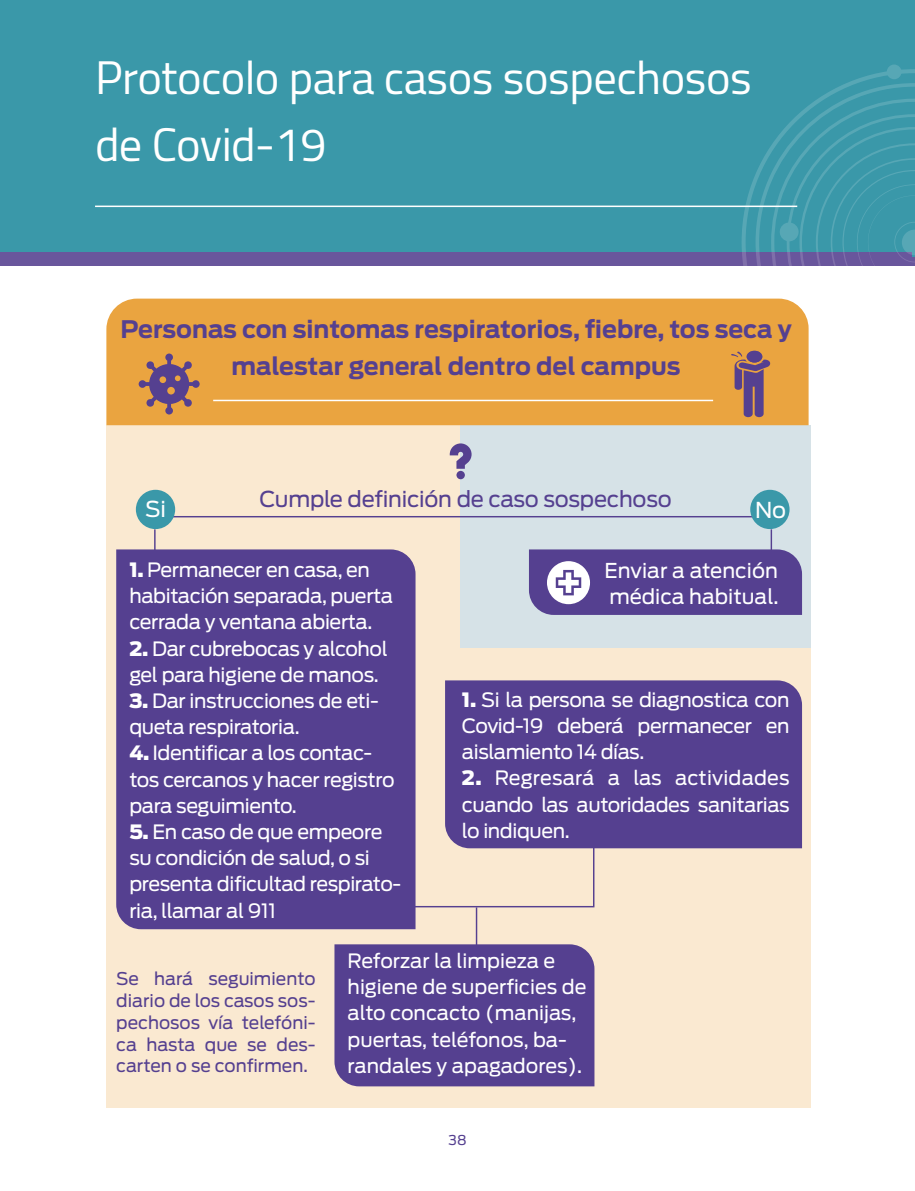
<style>
.page{position:relative;width:915px;height:1191px;background:#fff}
.page>*{position:absolute;margin:0;border:0;box-sizing:border-box;transform-origin:0 0}
.t1{font:46.5px/67.5px "Cairo";letter-spacing:-.01em;color:#fff}
.t2{font:700 24px/37.5px "Antenna";color:#554090;text-align:center}
.t3{font:21.75px "Antenna";letter-spacing:-.01em;color:#554090}
.t4{font:21.75px "Antenna";color:#fff}
.t5{font:20.4px/26.2px "Antenna";color:#fff}
.t6{font:19.65px/26.2px "Antenna";letter-spacing:-.02em;color:#fff}
.t7{font:19.65px/26.2px "Antenna";color:#fff}
.t8{font:17.4px/21.8px "Antenna";color:#554090;text-align:justify}
.t9{font:13.5px "Antenna";color:#554090}
.s1{font-weight:900}
</style>
<div class="page">
<div style="left:0;top:0;width:914px;height:256px;background:#3a98a9"></div>
<div style="left:0;top:252px;width:914px;height:13px;background:#69569c"></div>
<hr style="left:95px;top:206px;width:702px;height:1px;background:#fff">
<svg style="left:818px;top:83px;width:96px;height:16px"></svg>
<div style="left:886px;top:64px;width:15px;height:15px;background:#57a7b5;border-radius:50%"></div>
<div style="left:457px;top:425px;width:353px;height:246px;background:#d6e2e7"></div>
<div style="left:106px;top:425px;width:353px;height:682px;background:#fae9d1"></div>
<div style="left:432px;top:648px;width:378px;height:459px;background:#fae9d1"></div>
<hr style="left:154px;top:529px;width:1px;height:53px;background:#554090">
<hr style="left:475px;top:907px;width:2px;height:39px;background:#554090">
<hr style="left:592px;top:845px;width:2px;height:61px;background:#554090">
<hr style="left:770px;top:529px;width:1px;height:53px;background:#554090">
<div style="left:445px;top:680px;width:356px;height:168px;background:#554090"></div>
<div style="left:334px;top:944px;width:260px;height:142px;background:#554090"></div>
<div style="left:116px;top:549px;width:299px;height:380px;background:#554090"></div>
<hr style="left:167px;top:516px;width:592px;height:1px;background:#554090">
<hr style="left:149px;top:906px;width:445px;height:1px;background:#554090">
<div style="left:136px;top:490px;width:39px;height:39px;background:#3a98a9;border-radius:50%"></div>
<div style="left:750px;top:490px;width:39px;height:39px;background:#3a98a9;border-radius:50%"></div>
<div style="left:106px;top:298px;width:702px;height:127px;background:#eaa440"></div>
<hr style="left:213px;top:400px;width:499px;height:1px;background:#fff">
<svg style="left:730px;top:99px;width:185px;height:318px"></svg>
<svg style="left:139px;top:353px;width:60px;height:61px;background:#a87862"></svg>
<div style="left:456px;top:471px;width:8px;height:8px;background:#554090;border-radius:50%"></div>
<svg style="left:449px;top:443px;width:22px;height:26px"></svg>
<svg style="left:529px;top:549px;width:272px;height:66px;background:#635099"></svg>
<h1 class="t1" style="left:95px;top:43px;width:658px">Protocolo para casos sospechosos de Covid-19</h1>
<p class="t2" style="left:120px;top:310px;width:672px">Personas con sintomas respiratorios, fiebre, tos seca y malestar general dentro del campus</p>
<p class="t3" style="left:259px;top:486px;width:413px">Cumple definición de caso sospechoso</p>
<p class="t4" style="left:145px;top:495px;width:22px">Si</p>
<p class="t4" style="left:755px;top:497px;width:32px">No</p>
<p class="t6" style="left:129px;top:557px;width:265px"><span class="s1">1.</span> Permanecer en casa, en habitación separada, puerta cerrada y ventana abierta.</p>
<p class="t6" style="left:129px;top:635px;width:260px"><span class="s1">2.</span> Dar cubrebocas y alcohol gel para higiene de manos.</p>
<p class="t6" style="left:129px;top:688px;width:251px"><span class="s1">3.</span> Dar instrucciones de eti&shy;queta respiratoria.</p>
<p class="t6" style="left:129px;top:740px;width:266px"><span class="s1">4.</span> Identificar a los contac&shy;tos cercanos y hacer registro para seguimiento.</p>
<p class="t6" style="left:129px;top:818px;width:273px"><span class="s1">5.</span> En caso de que empeore su condición de salud, o si presenta dificultad respirato&shy;ria, llamar al 911</p>
<p class="t5" style="left:604px;top:557px;width:175px">Enviar a atención médica habitual.</p>
<p class="t6" style="left:462px;top:686px;width:329px;text-align:justify"><span class="s1">1.</span> Si la persona se diagnostica con Covid-19 deberá permanecer en aislamiento 14 días.</p>
<p class="t6" style="left:462px;top:765px;width:329px;text-align:justify"><span class="s1">2.</span> Regresará a las actividades cuando las autoridades sanitarias lo indiquen.</p>
<p class="t8" style="left:116px;top:968px;width:201px">Se hará seguimiento diario de los casos sos&shy;pechosos vía telefóni&shy;ca hasta que se des&shy;carten o se confirmen.</p>
<p class="t7" style="left:347px;top:947px;width:240px">Reforzar la limpieza e higiene de superficies de alto concacto (manijas, puertas, teléfonos, ba&shy;randales y apagadores).</p>
<p class="t9" style="left:448px;top:1131px;width:20px">38</p>
</div>
